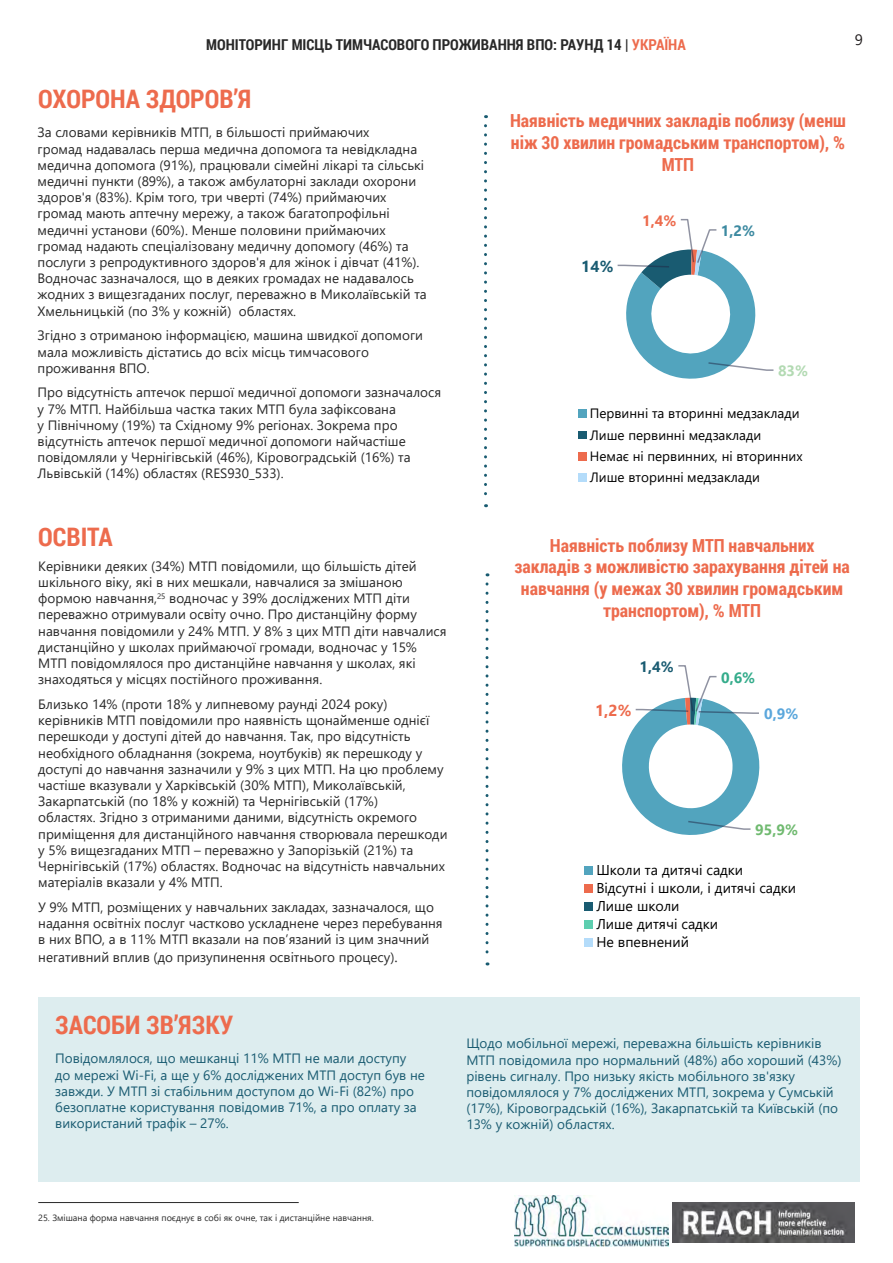
<style>
.page{position:relative;width:893px;height:1263px;background:#fff}
.page>*{position:absolute;margin:0;border:0;box-sizing:border-box;transform-origin:0 0}
.Content_Header{font:700 25.5px "Roboto Condensed";color:#ed6b4d}
.t1{font:700 18px/21.6px "Roboto Condensed";color:#ed6b4d;text-align:center}
.t2{font:700 15.9px "Segoe UI";color:#ed6b4d}
.t3{font:700 15.9px "Segoe UI";color:#195b71}
.t4{font:700 15px "Roboto Condensed";color:#282828}
.t5{font:700 15px "Segoe UI";color:#70ba70}
.t6{font:700 15px "Segoe UI";color:#ed6b4d}
.t7{font:700 15px "Segoe UI";color:#3d8aa1}
.t8{font:700 15px "Segoe UI";color:#195b71}
.t9{font:700 15px "Segoe UI";color:#34ac8b}
.t10{font:700 15px "Segoe UI";color:#5ba7dc}
.t11{font:700 15px "Segoe UI";color:#b3dab3}
.t12{font:15px "Segoe UI";color:#231f20}
.t13{font:14.25px/18px "Segoe UI";letter-spacing:-.005em;color:#000}
.Content_Subtitle{font:13.5px/16.2px "Segoe UI";color:#282828}
.t14{font:13.5px/16.2px "Segoe UI";color:#195b71}
.t15{font:13.5px/21.1px "Segoe UI";color:#000}
.t16{font:9px "Segoe UI";color:#282828}
.s1{color:#ed6b4d}
.s2{font-size:15px}
</style>
<div class="page">
<img style="left:672px;top:1202px;width:183px;height:40px">
<img style="left:514px;top:1196px;width:154px;height:50px">
<hr style="left:38px;top:1202px;width:261px;height:1px;background:#282828">
<div style="left:38px;top:998px;width:821px;height:184px;background:#ddedef"></div>
<svg style="left:485px;top:584px;width:3px;height:381px"></svg>
<svg style="left:484px;top:126px;width:3px;height:381px"></svg>
<svg style="left:617px;top:218px;width:157px;height:161px"></svg>
<div style="left:578px;top:410px;width:8px;height:8px;background:#52a4be"></div>
<div style="left:578px;top:431px;width:8px;height:8px;background:#195b71"></div>
<div style="left:578px;top:452px;width:8px;height:8px;background:#ed6b4d"></div>
<div style="left:578px;top:473px;width:8px;height:9px;background:#b4dcfa"></div>
<svg style="left:622px;top:665px;width:138px;height:170px"></svg>
<div style="left:584px;top:866px;width:9px;height:8px;background:#52a4be"></div>
<div style="left:584px;top:884px;width:9px;height:8px;background:#ed6b4d"></div>
<div style="left:584px;top:902px;width:9px;height:8px;background:#195b71"></div>
<div style="left:584px;top:920px;width:9px;height:8px;background:#5dceaf"></div>
<div style="left:584px;top:938px;width:9px;height:8px;background:#b4dcfa"></div>
<p class="t4" style="left:206px;top:34px;width:481px">МОНІТОРИНГ МІСЦЬ ТИМЧАСОВОГО ПРОЖИВАННЯ ВПО: РАУНД 14 | <span class="s1">УКРАЇНА</span></p>
<p class="t12" style="left:855px;top:26px;width:10px">9</p>
<p class="Content_Header" style="left:38px;top:81px;width:215px">ОХОРОНА ЗДОРОВ’Я</p>
<p class="Content_Subtitle" style="left:38px;top:123px;width:391px">За словами керівників МТП, в більшості приймаючих<br>громад надавалась перша медична допомога та невідкладна медична допомога (91%), працювали сімейні лікарі та сільські медичні пункти (89%), а також амбулаторні заклади охорони здоров'я (83%). Крім того, три чверті (74%) приймаючих громад мають аптечну мережу, а також багатопрофільні медичні установи (60%). Менше половини приймаючих громад надають спеціалізовану медичну допомогу (46%) та послуги з репродуктивного здоров'я для жінок і дівчат (41%).<br>Водночас зазначалося, що в деяких громадах не надавалось жодних з вищезгаданих послуг, переважно в Миколаївській та Хмельницькій (по 3% у кожній) областях.</p>
<p class="Content_Subtitle" style="left:38px;top:326px;width:387px">Згідно з отриманою інформацією, машина швидкої допомоги мала можливість дістатись до всіх місць тимчасового проживання ВПО.</p>
<p class="Content_Subtitle" style="left:38px;top:383px;width:405px">Про відсутність аптечок першої медичної допомоги зазначалося у 7% МТП. Найбільша частка таких МТП була зафіксована<br>у Північному (19%) та Східному 9% регіонах. Зокрема про відсутність аптечок першої медичної допомоги найчастіше повідомляли у Чернігівській (46%), Кіровоградській (16%) та Львівській (14%) областях (RES930_533).</p>
<p class="Content_Header" style="left:38px;top:519px;width:76px">ОСВІТА</p>
<p class="Content_Subtitle" style="left:38px;top:557px;width:410px">Керівники деяких (34%) МТП повідомили, що більшість дітей шкільного віку, які в них мешкали, навчалися за змішаною формою навчання,<sup>25</sup> водночас у 39% досліджених МТП діти переважно отримували освіту очно. Про дистанційну форму навчання повідомили у 24% МТП. У 8% з цих МТП діти навчалися дистанційно у школах приймаючої громади, водночас у 15% МТП повідомлялося про дистанційне навчання у школах, які знаходяться у місцях постійного проживання.</p>
<p class="Content_Subtitle" style="left:38px;top:695px;width:411px">Близько 14% (проти 18% у липневому раунді 2024 року) керівників МТП повідомили про наявність щонайменше однієї перешкоди у доступі дітей до навчання. Так, про відсутність необхідного обладнання (зокрема, ноутбуків) як перешкоду у доступі до навчання зазначили у 9% з цих МТП. На цю проблему частіше вказували у Харківській (30% МТП), Миколаївській, Закарпатській (по 18% у кожній) та Чернігівській (17%)<br>областях. Згідно з отриманими даними, відсутність окремого приміщення для дистанційного навчання створювала перешкоди у 5% вищезгаданих МТП – переважно у Запорізькій (21%) та Чернігівській (17%) областях. Водночас на відсутність навчальних матеріалів вказали у 4% МТП.</p>
<p class="Content_Subtitle" style="left:38px;top:898px;width:406px">У 9% МТП, розміщених у навчальних закладах, зазначалося, що надання освітніх послуг частково ускладнене через перебування в них ВПО, а в 11% МТП вказали на пов’язаний із цим значний</p>
<p class="Content_Subtitle" style="left:38px;top:948px;width:361px">негативний вплив (до призупинення освітнього процесу)<span class="s2">.</span></p>
<p class="Content_Header" style="left:55px;top:1007px;width:180px">ЗАСОБИ ЗВ’ЯЗКУ</p>
<p class="t14" style="left:55px;top:1049px;width:371px">Повідомлялося, що мешканці 11% МТП не мали доступу до мережі Wi-Fi, а ще у 6% досліджених МТП доступ був не завжди. У МТП зі стабільним доступом до Wi-Fi (82%) про безоплатне користування повідомив 71%, а про оплату за використаний трафік – 27%.</p>
<p class="t1" style="left:510px;top:109px;width:337px">Наявність медичних закладів поблизу (менш</p>
<p class="t1" style="left:511px;top:131px;width:336px">ніж 30 хвилин громадським транспортом), %<br>МТП</p>
<p class="t3" style="left:581px;top:251px;width:34px">14%</p>
<p class="t6" style="left:642px;top:206px;width:36px">1,4%</p>
<p class="t7" style="left:721px;top:217px;width:36px">1,2%</p>
<p class="t11" style="left:778px;top:357px;width:32px">83%</p>
<p class="t15" style="left:590px;top:402px;width:214px">Первинні та вторинні медзаклади<br>Лише первинні медзаклади<br>Немає ні первинних, ні вторинних<br>Лише вторинні медзаклади</p>
<p class="t1" style="left:550px;top:534px;width:266px">Наявність поблизу МТП навчальних</p>
<p class="t1" style="left:514px;top:555px;width:337px">закладів з можливістю зарахування дітей на</p>
<p class="t1" style="left:521px;top:577px;width:324px">навчання (у межах 30 хвилин громадським</p>
<p class="t1" style="left:603px;top:599px;width:159px">транспортом), % МТП</p>
<p class="t8" style="left:640px;top:653px;width:36px">1,4%</p>
<p class="t2" style="left:595px;top:695px;width:38px">1,2%</p>
<p class="t9" style="left:721px;top:663px;width:36px">0,6%</p>
<p class="t10" style="left:764px;top:700px;width:36px">0,9%</p>
<p class="t5" style="left:755px;top:816px;width:44px">95,9%</p>
<p class="t13" style="left:596px;top:859px;width:201px">Школи та дитячі садки<br>Відсутні і школи, і дитячі садки<br>Лише школи<br>Лише дитячі садки<br>Не впевнений</p>
<p class="t14" style="left:466px;top:1034px;width:357px">Щодо мобільної мережі, переважна більшість керівників</p>
<p class="t14" style="left:466px;top:1050px;width:377px">МТП повідомила про нормальний (48%) або хороший (43%) рівень сигналу. Про низьку якість мобільного зв'язку</p>
<p class="t14" style="left:466px;top:1083px;width:373px">повідомлялося у 7% досліджених МТП, зокрема у Сумській (17%), Кіровоградській (16%), Закарпатській та Київській (по<br>13% у кожній) областях.</p>
<p class="t16" style="left:38px;top:1209px;width:337px">25. Змішана форма навчання поєднує в собі як очне, так і дистанційне навчання.</p>
</div>
